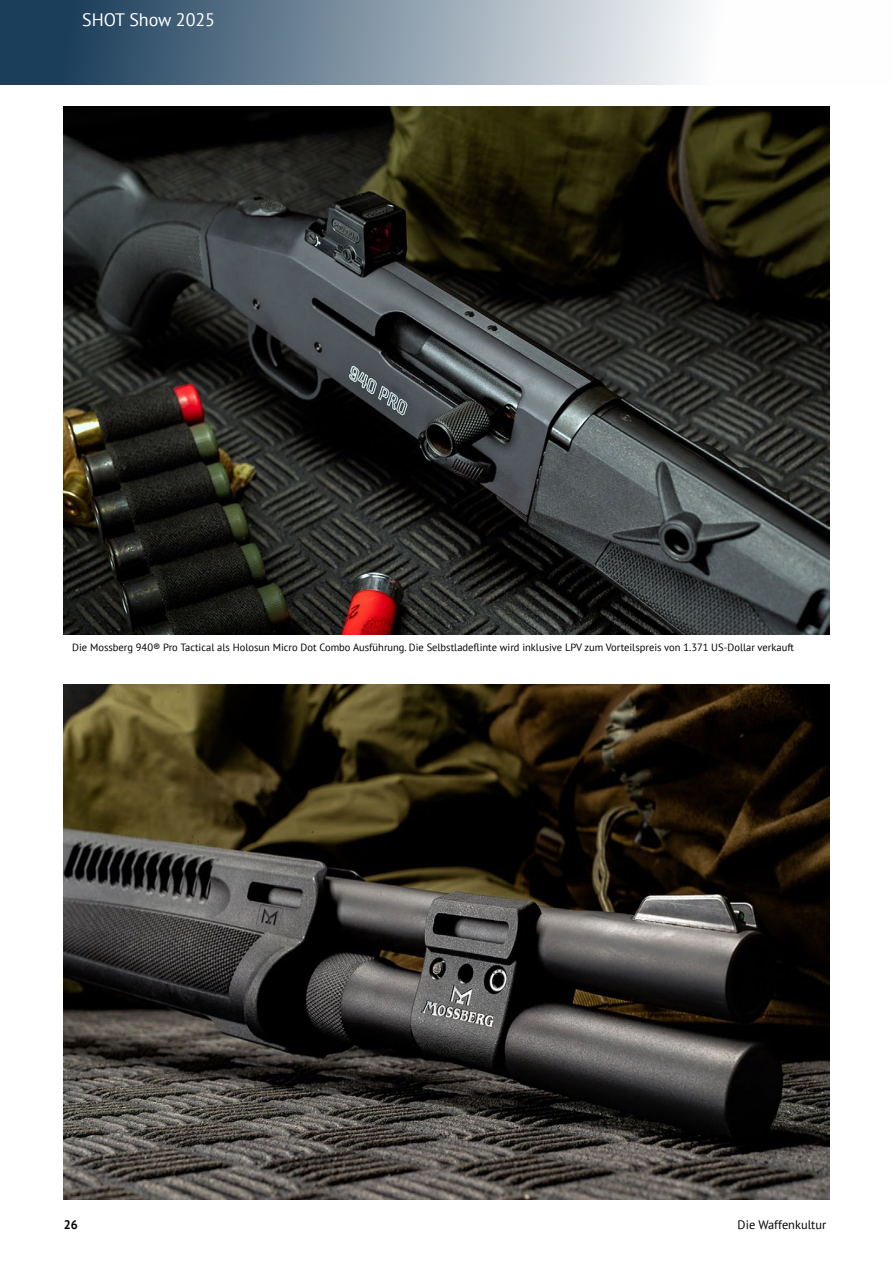
<style>
.page{position:relative;width:893px;height:1263px;background:#fff}
.page>*{position:absolute;margin:0;border:0;box-sizing:border-box;transform-origin:0 0}
.t1{font:18px "PT Sans";color:#fff}
.t2{font:12.3px "PT Sans";color:#000}
.t3{font:700 12.3px "PT Sans";color:#000}
.t4{font:10.5px "PT Sans";color:#000}
</style>
<div class="page">
<svg style="left:0;top:0;width:699px;height:85px;background:#7e91a2"></svg>
<img style="left:64px;top:106px;width:765px;height:528px">
<img style="left:64px;top:684px;width:765px;height:515px">
<h1 class="t1" style="left:82px;top:8px;width:134px">SHOT Show 2025</h1>
<p class="t4" style="left:72px;top:640px;width:723px">Die Mossberg 940® Pro Tactical als Holosun Micro Dot Combo Ausführung. Die Selbstladeflinte wird inklusive LPV zum Vorteilspreis von 1.371 US-Dollar verkauft</p>
<p class="t3" style="left:64px;top:1217px;width:16px">26</p>
<p class="t2" style="left:738px;top:1217px;width:90px">Die Waffenkultur</p>
</div>
